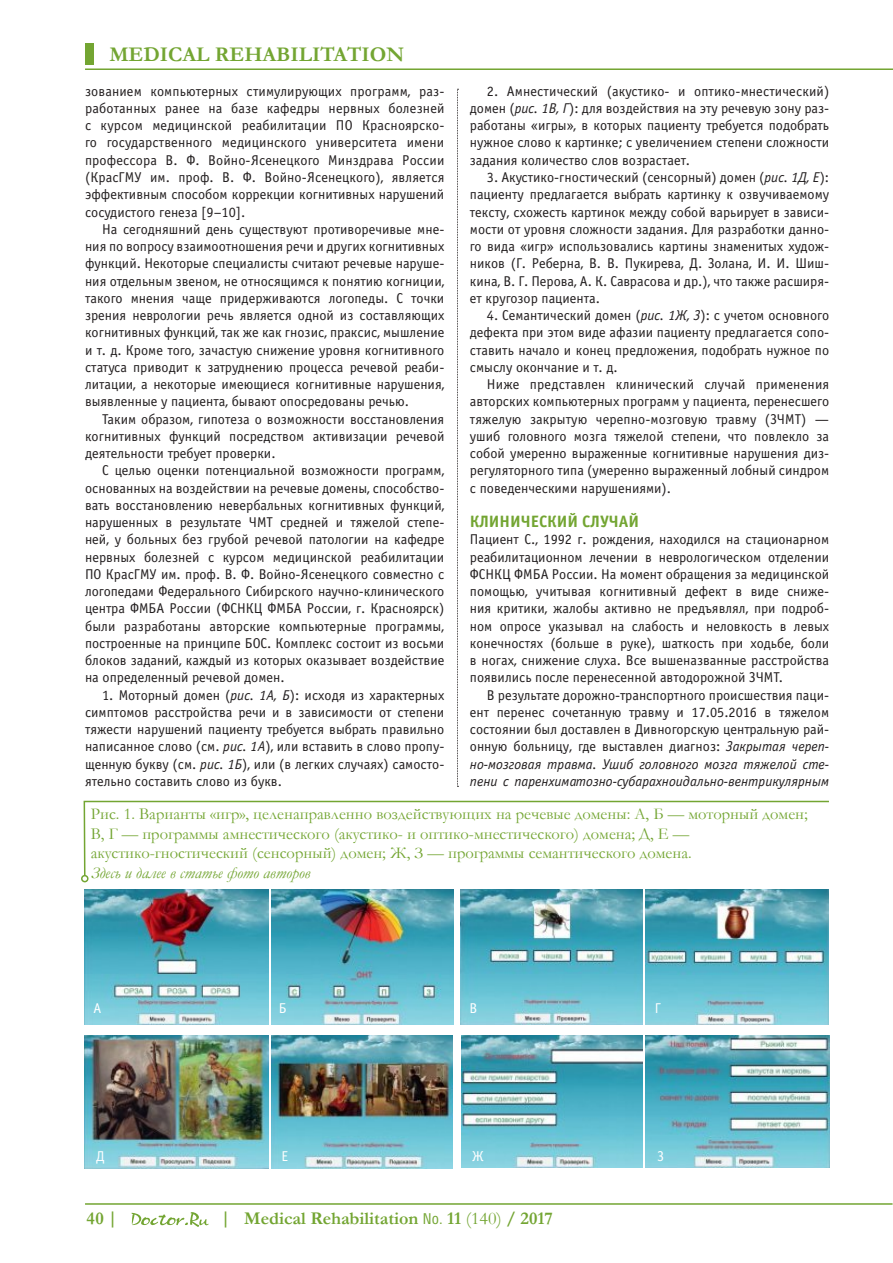
<style>
.page{position:relative;width:893px;height:1263px;background:#fff}
.page>*{position:absolute;margin:0;border:0;box-sizing:border-box;transform-origin:0 0}
.t1{font:700 21px "Garamond";color:#73a532}
.t2{font:700 18px "Garamond";color:#73a532}
.t3{font:16.5px/19.5px "Garamond";color:#73a532}
.t4{font:italic 16.5px "Garamond";color:#73a532}
.t5{font:700 16.5px "Officina Sans C";color:#73a532}
.t6{font:14.25px/17.2px "Officina Sans C";color:#231f20;text-align:justify}
.t7{font:14.25px "Officina Sans C";color:#fff}
.s1{font-style:italic}
.s2{font-family:"Helios Cond";font-weight:400;font-size:15px}
.s3{font-weight:400}
</style>
<div class="page">
<svg style="left:132px;top:1212px;width:77px;height:15px"></svg>
<div style="left:85px;top:43px;width:9px;height:21px;background:#73a532"></div>
<hr style="left:85px;top:68px;width:808px;height:2px;background:#73a532">
<hr style="left:85px;top:1203px;width:807px;height:2px;background:#73a532">
<svg style="left:83px;top:800px;width:746px;height:76px"></svg>
<div style="left:81px;top:875px;width:8px;height:7px;border:2px solid #73a532;border-radius:50%"></div>
<img style="left:85px;top:890px;width:369px;height:135px">
<img style="left:461px;top:890px;width:368px;height:135px">
<img style="left:85px;top:1035px;width:367px;height:133px">
<img style="left:461px;top:1035px;width:368px;height:133px">
<hr style="left:644px;top:884px;width:1px;height:288px;background:#fff">
<hr style="left:269px;top:883px;width:1px;height:288px;background:#fff">
<svg style="left:457px;top:89px;width:1px;height:698px"></svg>
<h1 class="t1" style="left:109px;top:40px;width:296px">MEDICAL REHABILITATION</h1>
<p class="t6" style="left:85px;top:83px;width:361px">зованием компьютерных стимулирующих программ, раз&shy;работанных ранее на базе кафедры нервных болезней с курсом медицинской реабилитации ПО Красноярско&shy;го государственного медицинского университета имени профессора В. Ф. Войно-Ясенецкого Минздрава России (КрасГМУ им. проф. В. Ф. Войно-Ясенецкого), является эффективным способом коррекции когнитивных нарушений сосудистого генеза [9–10].</p>
<p class="t6" style="left:85px;top:221px;width:361px;text-indent:17px">На сегодняшний день существуют противоречивые мне&shy;ния по вопросу взаимоотношения речи и других когнитивных функций. Некоторые специалисты считают речевые наруше&shy;ния отдельным звеном, не относящимся к понятию когниции, такого мнения чаще придерживаются логопеды. С точки зрения неврологии речь является одной из составляющих когнитивных функций, так же как гнозис, праксис, мышление и т. д. Кроме того, зачастую снижение уровня когнитивного статуса приводит к затруднению процесса речевой реаби&shy;литации, а некоторые имеющиеся когнитивные нарушения, выявленные у пациента, бывают опосредованы речью.</p>
<p class="t6" style="left:85px;top:410px;width:361px;text-indent:17px">Таким образом, гипотеза о возможности восстановления когнитивных функций посредством активизации речевой деятельности требует проверки.</p>
<p class="t6" style="left:85px;top:462px;width:361px;text-indent:17px">С целью оценки потенциальной возможности программ, основанных на воздействии на речевые домены, способство&shy;вать восстановлению невербальных когнитивных функций, нарушенных в результате ЧМТ средней и тяжелой степе&shy;ней, у больных без грубой речевой патологии на кафедре нервных болезней с курсом медицинской реабилитации ПО КрасГМУ им. проф. В. Ф. Войно-Ясенецкого совместно с логопедами Федерального Сибирского научно-клинического центра ФМБА России (ФСНКЦ ФМБА России, г. Красноярск) были разработаны авторские компьютерные программы, построенные на принципе БОС. Комплекс состоит из восьми блоков заданий, каждый из которых оказывает воздействие на определенный речевой домен.</p>
<p class="t6" style="left:85px;top:686px;width:361px;text-indent:17px">1. Моторный домен (<span class="s1">рис. 1А, Б</span>): исходя из характерных симптомов расстройства речи и в зависимости от степени тяжести нарушений пациенту требуется выбрать правильно написанное слово (см. <span class="s1">рис. 1А</span>), или вставить в слово пропу&shy;щенную букву (см. <span class="s1">рис. 1Б</span>), или (в легких случаях) самосто&shy;ятельно составить слово из букв.</p>
<p class="t6" style="left:470px;top:83px;width:361px;text-indent:17px">2. Амнестический (акустико- и оптико-мнестический) домен (<span class="s1">рис. 1В, Г</span>): для воздействия на эту речевую зону раз&shy;работаны «игры», в которых пациенту требуется подобрать нужное слово к картинке; с увеличением степени сложности задания количество слов возрастает.</p>
<p class="t6" style="left:470px;top:169px;width:361px;text-indent:17px">3. Акустико-гностический (сенсорный) домен (<span class="s1">рис. 1Д, Е</span>): пациенту предлагается выбрать картинку к озвучиваемому тексту, схожесть картинок между собой варьирует в зависи&shy;мости от уровня сложности задания. Для разработки данно&shy;го вида «игр» использовались картины знаменитых худож&shy;ников (Г. Реберна, В. В. Пукирева, Д. Золана, И. И. Шиш&shy;кина, В. Г. Перова, А. К. Саврасова и др.), что также расширя&shy;ет кругозор пациента.</p>
<p class="t6" style="left:470px;top:307px;width:361px;text-indent:17px">4. Семантический домен (<span class="s1">рис. 1Ж, З</span>): с учетом основного дефекта при этом виде афазии пациенту предлагается сопо&shy;ставить начало и конец предложения, подобрать нужное по смыслу окончание и т. д.</p>
<p class="t6" style="left:470px;top:376px;width:361px;text-indent:17px">Ниже представлен клинический случай применения авторских компьютерных программ у пациента, перенесшего тяжелую закрытую черепно-мозговую травму (ЗЧМТ) — ушиб головного мозга тяжелой степени, что повлекло за собой умеренно выраженные когнитивные нарушения диз&shy;регуляторного типа (умеренно выраженный лобный синдром с поведенческими нарушениями).</p>
<p class="t5" style="left:470px;top:512px;width:171px">КЛИНИЧЕСКИЙ СЛУЧАЙ</p>
<p class="t6" style="left:470px;top:531px;width:361px">Пациент С., 1992 г. рождения, находился на стационарном реабилитационном лечении в неврологическом отделении ФСНКЦ ФМБА России. На момент обращения за медицинской помощью, учитывая когнитивный дефект в виде сниже&shy;ния критики, жалобы активно не предъявлял, при подроб&shy;ном опросе указывал на слабость и неловкость в левых конечностях (больше в руке), шаткость при ходьбе, боли в ногах, снижение слуха. Все вышеназванные расстройства появились после перенесенной автодорожной ЗЧМТ.</p>
<p class="t6" style="left:470px;top:686px;width:361px;text-indent:17px">В результате дорожно-транспортного происшествия паци&shy;ент перенес сочетанную травму и 17.05.2016 в тяжелом состоянии был доставлен в Дивногорскую центральную рай&shy;онную больницу, где выставлен диагноз: <span class="s1">Закрытая череп&shy;но-мозговая травма. Ушиб головного мозга тяжелой сте&shy;пени с паренхиматозно-субарахноидально-вентрикулярным</span></p>
<p class="t3" style="left:91px;top:804px;width:718px">Рис. 1. Варианты «игр», целенаправленно воздействующих на речевые домены: А, Б — моторный домен;<br>В, Г — программы амнестического (акустико- и оптико-мнестического) домена; Д, Е — акустико-гностический (сенсорный) домен; Ж, З — программы семантического домена.</p>
<p class="t4" style="left:91px;top:861px;width:221px">Здесь и далее в статье фото авторов</p>
<p class="t7" style="left:94px;top:1001px;width:9px">А</p>
<p class="t7" style="left:279px;top:1000px;width:9px">Б</p>
<p class="t7" style="left:469px;top:1001px;width:9px">В</p>
<p class="t7" style="left:655px;top:1000px;width:8px">Г</p>
<p class="t7" style="left:96px;top:1149px;width:10px">Д</p>
<p class="t7" style="left:281px;top:1148px;width:8px">Е</p>
<p class="t7" style="left:472px;top:1149px;width:13px">Ж</p>
<p class="t7" style="left:657px;top:1148px;width:8px">З</p>
<p class="t2" style="left:86px;top:1206px;width:33px">40|</p>
<p class="t2" style="left:221px;top:1206px;width:334px">| Medical Rehabilitation <span class="s2">No.</span> 11 <span class="s3">(140)</span> / 2017</p>
</div>
